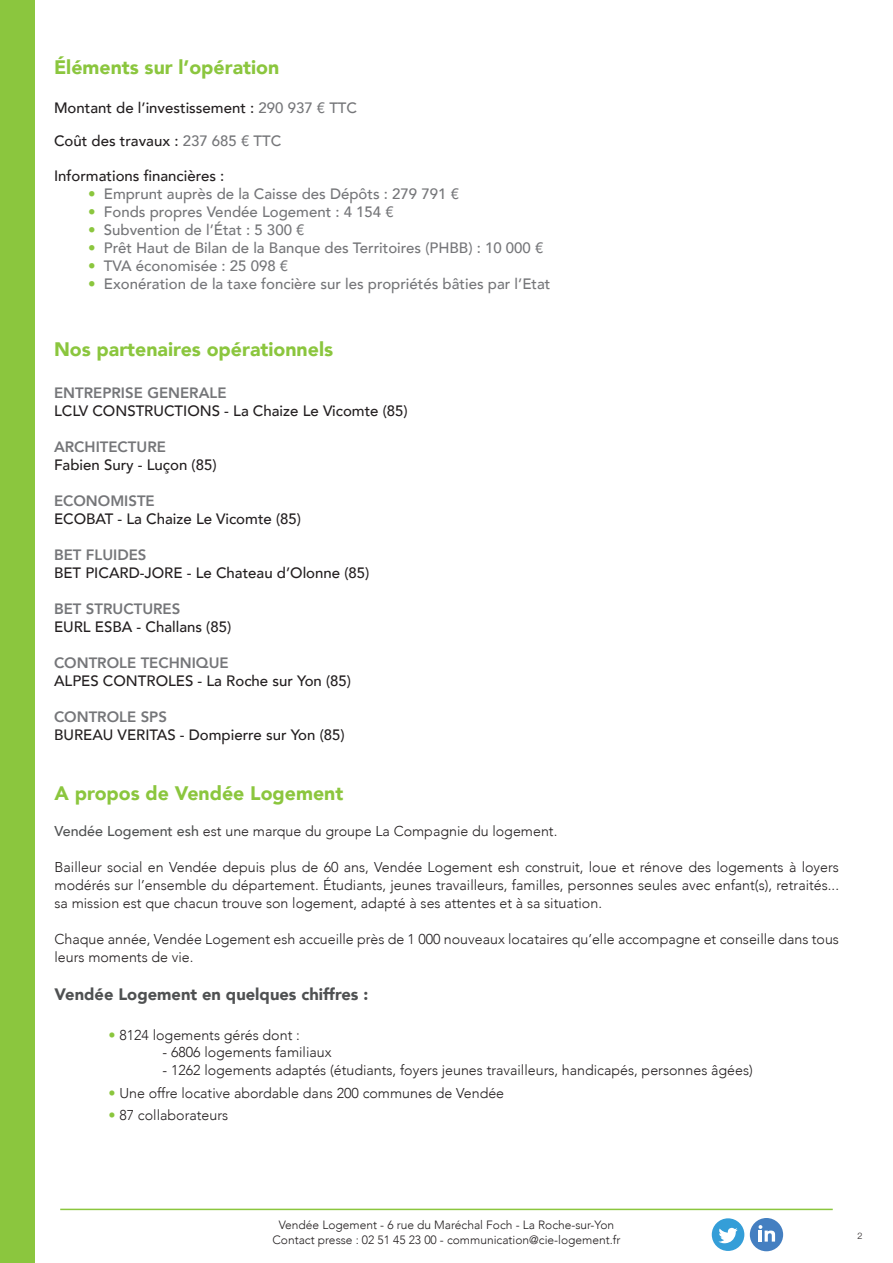
<style>
.page{position:relative;width:893px;height:1263px;background:#fff}
.page>*{position:absolute;margin:0;border:0;box-sizing:border-box;transform-origin:0 0}
.t1{font:900 19.5px "Avenir";color:#8bc63e}
.t2{font:900 16.5px "Avenir";color:#4f5152}
.t3{font:500 15px "Avenir";color:#231f20}
.t4{font:500 15px "Avenir";color:#757679}
.t5{font:800 15px "Avenir";color:#757679}
.t6{font:300 14.25px/18px "Avenir";color:#231f20;text-align:justify}
.t7{font:300 12px/14.4px "Avenir";color:#231f20;text-align:center}
.t8{font:300 9px "Helvetica Neue";color:#231f20}
.s1{color:#757679}
.s2{color:#8bc63e}
.s3{font-weight:500;color:#4f5152}
</style>
<div class="page">
<div style="left:0;top:0;width:34px;height:1263px;background:#8bc63e"></div>
<hr style="left:60px;top:1208px;width:773px;height:2px;background:#8bc63e">
<div style="left:712px;top:1218px;width:32px;height:33px;background:#349ed8;border-radius:50%"></div>
<svg style="left:718px;top:1228px;width:20px;height:15px"></svg>
<div style="left:750px;top:1218px;width:33px;height:33px;background:#447fc1;border-radius:50%"></div>
<svg style="left:758px;top:1225px;width:17px;height:16px"></svg>
<h1 class="t1" style="left:54px;top:50px;width:227px">Éléments sur l’opération</h1>
<p class="t3" style="left:54px;top:95px;width:305px">Montant de l’investissement : <span class="s1">290 937 € TTC</span></p>
<p class="t3" style="left:54px;top:128px;width:229px">Coût des travaux : <span class="s1">237 685 € TTC</span></p>
<p class="t3" style="left:54px;top:163px;width:172px">Informations financières :</p>
<p class="t4" style="left:88px;top:181px;width:372px"><span class="s2">•</span> Emprunt auprès de la Caisse des Dépôts : 279 791 €</p>
<p class="t4" style="left:88px;top:199px;width:307px"><span class="s2">•</span> Fonds propres Vendée Logement : 4 154 €</p>
<p class="t4" style="left:88px;top:217px;width:218px"><span class="s2">•</span> Subvention de l’État : 5 300 €</p>
<p class="t4" style="left:88px;top:235px;width:457px"><span class="s2">•</span> Prêt Haut de Bilan de la Banque des Territoires (PHBB) : 10 000 €</p>
<p class="t4" style="left:88px;top:253px;width:202px"><span class="s2">•</span> TVA économisée : 25 098 €</p>
<p class="t4" style="left:88px;top:271px;width:464px"><span class="s2">•</span> Exonération de la taxe foncière sur les propriétés bâties par l’Etat</p>
<h1 class="t1" style="left:54px;top:333px;width:281px">Nos partenaires opérationnels</h1>
<p class="t5" style="left:54px;top:381px;width:174px">ENTREPRISE GENERALE</p>
<p class="t3" style="left:54px;top:397px;width:355px">LCLV CONSTRUCTIONS - La Chaize Le Vicomte (85)</p>
<p class="t5" style="left:54px;top:435px;width:113px">ARCHITECTURE</p>
<p class="t3" style="left:54px;top:451px;width:164px">Fabien Sury - Luçon (85)</p>
<p class="t5" style="left:54px;top:489px;width:102px">ECONOMISTE</p>
<p class="t3" style="left:54px;top:505px;width:249px">ECOBAT - La Chaize Le Vicomte (85)</p>
<p class="t5" style="left:54px;top:543px;width:94px">BET FLUIDES</p>
<p class="t3" style="left:54px;top:559px;width:317px">BET PICARD-JORE - Le Chateau d’Olonne (85)</p>
<p class="t5" style="left:54px;top:597px;width:128px">BET STRUCTURES</p>
<p class="t3" style="left:54px;top:613px;width:179px">EURL ESBA - Challans (85)</p>
<p class="t5" style="left:54px;top:651px;width:176px">CONTROLE TECHNIQUE</p>
<p class="t3" style="left:54px;top:667px;width:299px">ALPES CONTROLES - La Roche sur Yon (85)</p>
<p class="t5" style="left:54px;top:705px;width:115px">CONTROLE SPS</p>
<p class="t3" style="left:54px;top:721px;width:292px">BUREAU VERITAS - Dompierre sur Yon (85)</p>
<h1 class="t1" style="left:55px;top:776px;width:290px">A propos de Vendée Logement</h1>
<p class="t6" style="left:55px;top:822px;width:504px"><span class="s3">Vendée Logement esh</span> est une marque du groupe La Compagnie du logement.</p>
<p class="t6" style="left:55px;top:858px;width:786px">Bailleur social en Vendée depuis plus de 60 ans, Vendée Logement esh construit, loue et rénove des logements à loyers modérés sur l’ensemble du département. Étudiants, jeunes travailleurs, familles, personnes seules avec enfant(s), retraités... sa mission est que chacun trouve son logement, adapté à ses attentes et à sa situation.</p>
<p class="t6" style="left:55px;top:930px;width:786px">Chaque année, Vendée Logement esh accueille près de 1 000 nouveaux locataires qu’elle accompagne et conseille dans tous leurs moments de vie.</p>
<p class="t2" style="left:55px;top:980px;width:315px">Vendée Logement en quelques chiffres :</p>
<p class="t6" style="left:109px;top:1026px;width:193px"><span class="s2">•</span> 8124 logements gérés dont :</p>
<p class="t6" style="left:163px;top:1043px;width:171px">- 6806 logements familiaux</p>
<p class="t6" style="left:163px;top:1061px;width:592px">- 1262 logements adaptés (étudiants, foyers jeunes travailleurs, handicapés, personnes âgées)</p>
<p class="t6" style="left:109px;top:1084px;width:397px"><span class="s2">•</span> Une offre locative abordable dans 200 communes de Vendée</p>
<p class="t6" style="left:109px;top:1106px;width:121px"><span class="s2">•</span> 87 collaborateurs</p>
<p class="t7" style="left:272px;top:1218px;width:349px">Vendée Logement - 6 rue du Maréchal Foch - La Roche-sur-Yon<br>Contact presse : 02 51 45 23 00 - communication@cie-logement.fr</p>
<p class="t8" style="left:857px;top:1228px;width:7px">2</p>
</div>
